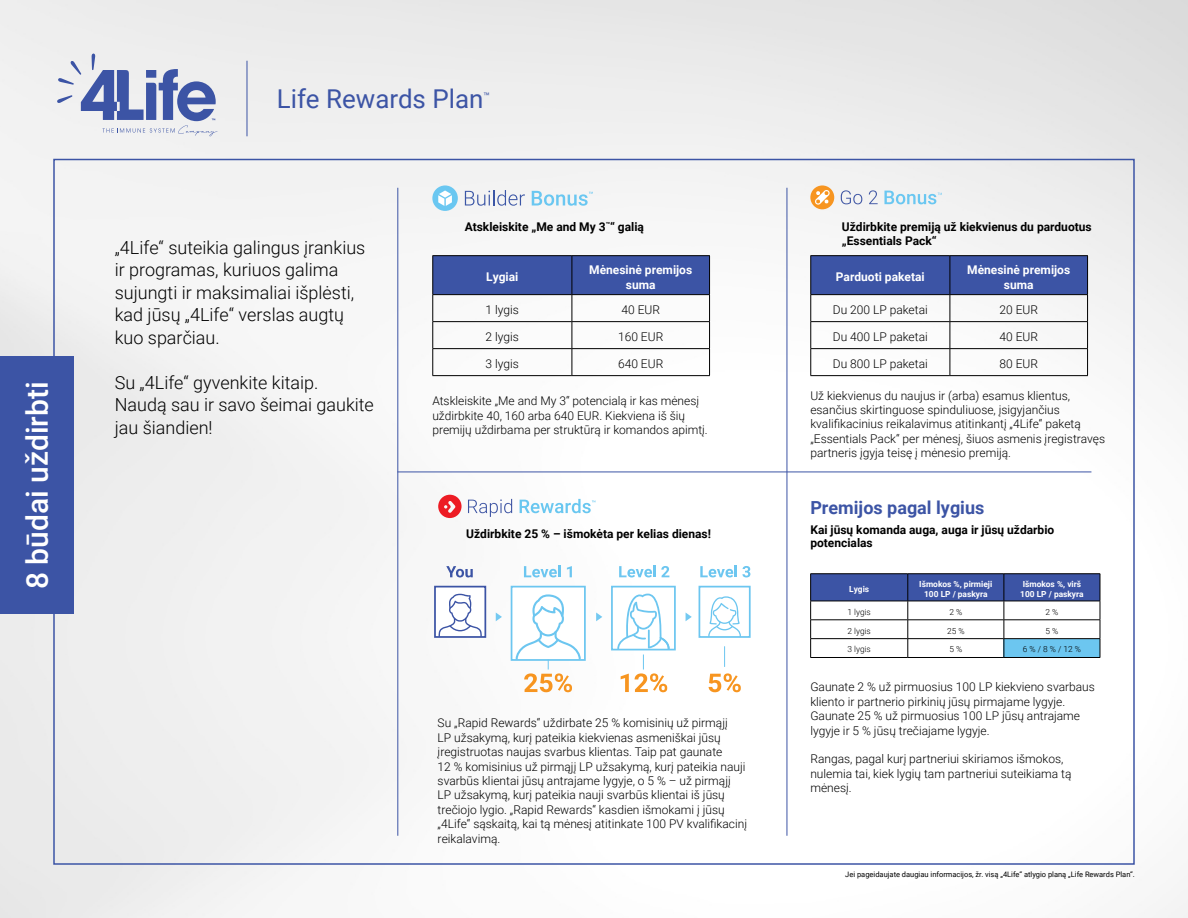
<style>
.page{position:relative;width:1188px;height:918px;background:#fff}
.page>*{position:absolute;margin:0;border:0;box-sizing:border-box;transform-origin:0 0}
.t1{font:500 30px "Roboto";color:#fff}
.t2{font:25.95px "Roboto";color:#3c54a5}
.t3{font:300 18px/22.5px "Roboto";color:#000}
.t4{font:700 18px "Roboto";color:#3c54a5}
.t5{font:300 12px/14.4px "Roboto";color:#000}
.t6{font:700 12px/14.4px "Roboto";color:#000}
.t7{font:700 12px/14.4px "Roboto";color:#fff;text-align:center}
.t8{font:10.5px "Roboto";color:#3c54a5}
.t9{font:700 8.4px/10.1px "Roboto";color:#fff;text-align:center}
.t10{font:300 8.4px "Roboto";color:#000}
.t11{font:7.5px "Roboto";color:#000}
</style>
<div class="page">
<img style="left:0;top:0;width:1188px;height:918px">
<svg style="left:57px;top:54px;width:160px;height:82px"></svg>
<hr style="left:247px;top:61px;width:1px;height:75px;background:#3c54a5">
<hr style="left:787px;top:188px;width:1px;height:648px;background:#3c54a5">
<hr style="left:397px;top:188px;width:1px;height:648px;background:#3c54a5">
<svg style="left:468px;top:499px;width:44px;height:18px"></svg>
<svg style="left:520px;top:499px;width:75px;height:14px"></svg>
<svg style="left:438px;top:495px;width:24px;height:23px"></svg>
<div style="left:512px;top:587px;width:73px;height:73px;background:#fff"></div>
<div style="left:511px;top:586px;width:75px;height:75px;border:2px solid #6cc6f0"></div>
<svg style="left:524px;top:566px;width:37px;height:11px"></svg>
<svg style="left:567px;top:566px;width:5px;height:11px"></svg>
<svg style="left:446px;top:566px;width:27px;height:11px"></svg>
<svg style="left:619px;top:566px;width:50px;height:11px"></svg>
<svg style="left:700px;top:566px;width:50px;height:11px"></svg>
<svg style="left:621px;top:674px;width:8px;height:18px"></svg>
<svg style="left:709px;top:673px;width:32px;height:19px"></svg>
<svg style="left:496px;top:613px;width:6px;height:8px"></svg>
<svg style="left:596px;top:613px;width:6px;height:8px"></svg>
<svg style="left:686px;top:613px;width:6px;height:8px"></svg>
<div style="left:435px;top:587px;width:50px;height:50px;background:#fff"></div>
<div style="left:434px;top:586px;width:52px;height:52px;border:2px solid #3c54a5"></div>
<svg style="left:439px;top:594px;width:43px;height:43px"></svg>
<div style="left:612px;top:587px;width:63px;height:63px;background:#fff"></div>
<div style="left:611px;top:586px;width:65px;height:64px;border:2px solid #6cc6f0"></div>
<svg style="left:617px;top:594px;width:53px;height:55px"></svg>
<div style="left:699px;top:587px;width:51px;height:50px;background:#fff"></div>
<div style="left:699px;top:586px;width:52px;height:52px;border:2px solid #6cc6f0"></div>
<svg style="left:708px;top:596px;width:33px;height:41px"></svg>
<svg style="left:516px;top:594px;width:65px;height:98px"></svg>
<svg style="left:635px;top:655px;width:32px;height:37px"></svg>
<svg style="left:724px;top:646px;width:1px;height:21px"></svg>
<svg style="left:465px;top:190px;width:60px;height:16px"></svg>
<svg style="left:532px;top:191px;width:61px;height:15px"></svg>
<div style="left:432px;top:185px;width:26px;height:26px;background:#6ac7f1;border-radius:50%"></div>
<svg style="left:438px;top:190px;width:14px;height:16px"></svg>
<hr style="left:432px;top:255px;width:140px;height:1px;background:#000">
<hr style="left:572px;top:255px;width:138px;height:1px;background:#000">
<svg style="left:432px;top:256px;width:278px;height:119px"></svg>
<hr style="left:432px;top:375px;width:140px;height:1px;background:#000">
<hr style="left:572px;top:375px;width:138px;height:1px;background:#000">
<svg style="left:841px;top:190px;width:21px;height:14px"></svg>
<svg style="left:869px;top:190px;width:9px;height:14px"></svg>
<svg style="left:884px;top:191px;width:58px;height:13px"></svg>
<div style="left:810px;top:185px;width:24px;height:24px;background:#f79520;border-radius:50%"></div>
<svg style="left:815px;top:190px;width:15px;height:15px"></svg>
<hr style="left:810px;top:255px;width:140px;height:1px;background:#000">
<hr style="left:950px;top:255px;width:138px;height:1px;background:#000">
<svg style="left:810px;top:256px;width:278px;height:119px"></svg>
<hr style="left:810px;top:375px;width:140px;height:1px;background:#000">
<hr style="left:950px;top:375px;width:138px;height:1px;background:#000">
<hr style="left:397px;top:472px;width:694px;height:1px;background:#3c54a5">
<hr style="left:810px;top:573px;width:98px;height:1px;background:#000">
<hr style="left:908px;top:573px;width:96px;height:1px;background:#000">
<hr style="left:1004px;top:573px;width:96px;height:1px;background:#000">
<svg style="left:810px;top:574px;width:291px;height:83px"></svg>
<hr style="left:810px;top:657px;width:98px;height:1px;background:#000">
<hr style="left:908px;top:657px;width:96px;height:1px;background:#000">
<hr style="left:1004px;top:657px;width:96px;height:1px;background:#000">
<div style="left:0;top:357px;width:73px;height:257px;background:#3c54a5"></div>
<p class="t1" style="left:16px;top:589px;width:209px;rotate:-90deg">8 būdai uždirbti</p>
<p class="t2" style="left:277px;top:81px;width:208px">Life Rewards Plan</p>
<p class="t8" style="left:483px;top:89px;width:8px">™</p>
<p class="t3" style="left:115px;top:235px;width:252px">„4Life“ suteikia galingus įrankius ir programas, kuriuos galima sujungti ir maksimaliai išplėsti, kad jūsų „4Life“ verslas augtų kuo sparčiau.</p>
<p class="t3" style="left:115px;top:370px;width:261px">Su „4Life“ gyvenkite kitaip.<br>Naudą sau ir savo šeimai gaukite jau šiandien!</p>
<p class="t6" style="left:465px;top:219px;width:181px">Atskleiskite „Me and My 3<sup>™</sup>“ galią</p>
<p class="t7" style="left:486px;top:270px;width:34px">Lygiai</p>
<p class="t7" style="left:589px;top:262px;width:105px">Mėnesinė premijos suma</p>
<p class="t5" style="left:486px;top:303px;width:35px">1 lygis</p>
<p class="t5" style="left:621px;top:303px;width:40px">40 EUR</p>
<p class="t5" style="left:486px;top:330px;width:35px">2 lygis</p>
<p class="t5" style="left:618px;top:330px;width:47px">160 EUR</p>
<p class="t5" style="left:486px;top:357px;width:35px">3 lygis</p>
<p class="t5" style="left:618px;top:357px;width:47px">640 EUR</p>
<p class="t5" style="left:432px;top:393px;width:277px">Atskleiskite „Me and My 3“ potencialą ir kas mėnesį uždirbkite 40, 160 arba 640 EUR. Kiekviena iš šių premijų uždirbama per struktūrą ir komandos apimtį.</p>
<p class="t6" style="left:466px;top:526px;width:246px">Uždirbkite 25 % – išmokėta per kelias dienas!</p>
<p class="t5" style="left:438px;top:716px;width:311px">Su „Rapid Rewards“ uždirbate 25 % komisinių už pirmąjį<br>LP užsakymą, kurį pateikia kiekvienas asmeniškai jūsų įregistruotas naujas svarbus klientas. Taip pat gaunate<br>12 % komisinius už pirmąjį LP užsakymą, kurį pateikia nauji svarbūs klientai jūsų antrajame lygyje, o 5 % – už pirmąjį LP užsakymą, kurį pateikia nauji svarbūs klientai iš jūsų trečiojo lygio. „Rapid Rewards“ kasdien išmokami į jūsų „4Life“ sąskaitą, kai tą mėnesį atitinkate 100 PV kvalifikacinį reikalavimą.</p>
<p class="t6" style="left:842px;top:219px;width:251px">Uždirbkite premiją už kiekvienus du parduotus „Essentials Pack“</p>
<p class="t7" style="left:836px;top:270px;width:90px">Parduoti paketai</p>
<p class="t7" style="left:967px;top:262px;width:105px">Mėnesinė premijos suma</p>
<p class="t5" style="left:833px;top:303px;width:96px">Du 200 LP paketai</p>
<p class="t5" style="left:999px;top:303px;width:40px">20 EUR</p>
<p class="t5" style="left:833px;top:330px;width:96px">Du 400 LP paketai</p>
<p class="t5" style="left:999px;top:330px;width:40px">40 EUR</p>
<p class="t5" style="left:833px;top:357px;width:96px">Du 800 LP paketai</p>
<p class="t5" style="left:999px;top:357px;width:40px">80 EUR</p>
<p class="t5" style="left:810px;top:388px;width:296px">Už kiekvienus du naujus ir (arba) esamus klientus, esančius skirtinguose spinduliuose, įsigyjančius kvalifikacinius reikalavimus atitinkantį „4Life“ paketą „Essentials Pack“ per mėnesį, šiuos asmenis įregistravęs partneris įgyja teisę į mėnesio premiją.</p>
<p class="t4" style="left:810px;top:495px;width:176px">Premijos pagal lygius</p>
<p class="t6" style="left:810px;top:522px;width:245px;line-height:13.5px">Kai jūsų komanda auga, auga ir jūsų uždarbio potencialas</p>
<p class="t9" style="left:849px;top:583px;width:22px">Lygis</p>
<p class="t9" style="left:919px;top:578px;width:75px">Išmokos %, pirmieji<br>100 LP / paskyra</p>
<p class="t9" style="left:1020px;top:578px;width:65px;text-align:left">Išmokos %, virš<br>100 LP / paskyra</p>
<p class="t10" style="left:848px;top:606px;width:25px">1 lygis</p>
<p class="t10" style="left:949px;top:606px;width:14px">2 %</p>
<p class="t10" style="left:1046px;top:606px;width:14px">2 %</p>
<p class="t10" style="left:848px;top:625px;width:25px">2 lygis</p>
<p class="t10" style="left:947px;top:625px;width:19px">25 %</p>
<p class="t10" style="left:1046px;top:625px;width:14px">5 %</p>
<p class="t10" style="left:848px;top:644px;width:25px">3 lygis</p>
<p class="t10" style="left:949px;top:644px;width:14px">5 %</p>
<p class="t10" style="left:1023px;top:644px;width:60px">6 % / 8 % / 12 %</p>
<p class="t5" style="left:810px;top:680px;width:286px">Gaunate 2 % už pirmuosius 100 LP kiekvieno svarbaus kliento ir partnerio pirkinių jūsų pirmajame lygyje.<br>Gaunate 25 % už pirmuosius 100 LP jūsų antrajame lygyje ir 5 % jūsų trečiajame lygyje.</p>
<p class="t5" style="left:810px;top:752px;width:263px">Rangas, pagal kurį partneriui skiriamos išmokos, nulemia tai, kiek lygių tam partneriui suteikiama tą mėnesį.</p>
<p class="t11" style="left:845px;top:869px;width:291px">Jei pageidaujate daugiau informacijos, žr. visą „4Life“ atlygio planą „Life Rewards Plan“.</p>
</div>
